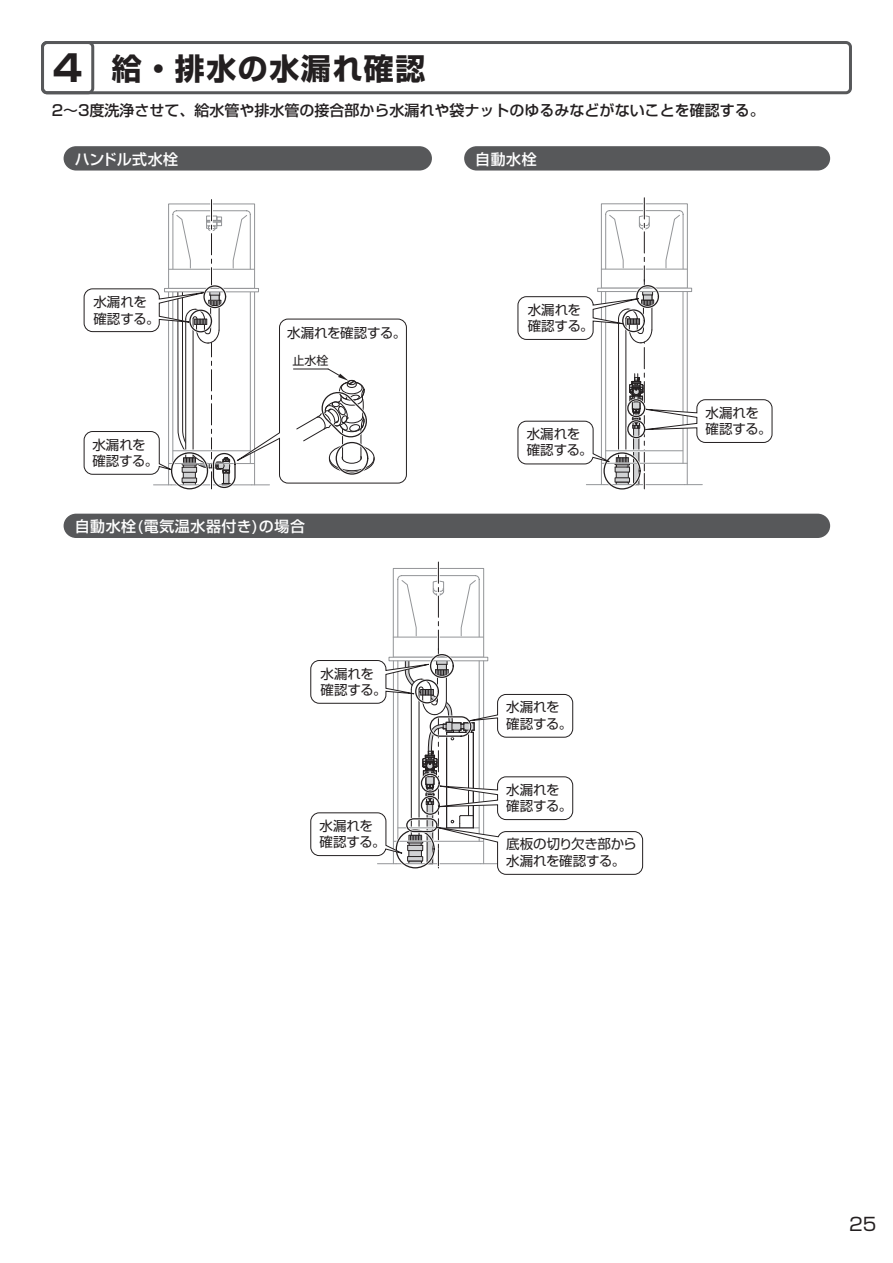
<style>
.page{position:relative;width:893px;height:1263px;background:#fff}
.page>*{position:absolute;margin:0;border:0;box-sizing:border-box;transform-origin:0 0}
.t1{font:700 30px "Shin Go Pro";letter-spacing:.05em;color:#231f20}
.t2{font:18px "Shin Go Pro";color:#231f20}
.t3{font:500 15px "Shin Go Pro";color:#231f20}
.t4{font:500 15px "Shin Go Pro";letter-spacing:.035em;color:#fff}
.t5{font:500 15px "Shin Go Pro";letter-spacing:.015em;color:#fff}
.t6{font:13.5px/16.2px "Shin Go Pro";letter-spacing:-.01em;color:#231f20}
.t7{font:12px "Shin Go Pro";color:#231f20}
.s1{font-size:36.45px}
</style>
<div class="page">
<svg style="left:517px;top:198px;width:256px;height:292px"></svg>
<svg style="left:310px;top:562px;width:333px;height:313px"></svg>
<svg style="left:83px;top:200px;width:324px;height:290px"></svg>
<div style="left:41px;top:41px;width:811px;height:53px;border:3px solid #57585a;border-radius:5px"></div>
<div style="left:41px;top:41px;width:53px;height:53px;border:3px solid #57585a;border-radius:5px"></div>
<div style="left:64px;top:146px;width:368px;height:25px;background:#57585a;border-radius:12px"></div>
<div style="left:64px;top:514px;width:766px;height:24px;background:#57585a;border-radius:12px"></div>
<div style="left:464px;top:146px;width:366px;height:25px;background:#57585a;border-radius:12px"></div>
<h1 class="t1" style="left:53px;top:45px;width:374px"><span class="s1">4</span> 給・排水の水漏れ確認</h1>
<p class="t3" style="left:52px;top:98px;width:714px">2～3度洗浄させて、給水管や排水管の接合部から水漏れや袋ナットのゆるみなどがないことを確認する。</p>
<p class="t5" style="left:75px;top:147px;width:105px">ハンドル式水栓</p>
<p class="t4" style="left:475px;top:147px;width:63px">自動水栓</p>
<p class="t6" style="left:93px;top:293px;width:68px">水漏れを確認する。</p>
<p class="t6" style="left:92px;top:435px;width:68px">水漏れを確認する。</p>
<p class="t6" style="left:287px;top:323px;width:121px">水漏れを確認する。</p>
<p class="t7" style="left:293px;top:351px;width:37px">止水栓</p>
<p class="t4" style="left:75px;top:514px;width:232px">自動水栓(電気温水器付き)の場合</p>
<p class="t6" style="left:320px;top:664px;width:68px">水漏れを確認する。</p>
<p class="t6" style="left:320px;top:816px;width:68px">水漏れを確認する。</p>
<p class="t6" style="left:528px;top:300px;width:68px">水漏れを確認する。</p>
<p class="t6" style="left:527px;top:424px;width:68px">水漏れを確認する。</p>
<p class="t6" style="left:706px;top:403px;width:68px">水漏れを確認する。</p>
<p class="t6" style="left:506px;top:697px;width:68px">水漏れを確認する。</p>
<p class="t6" style="left:506px;top:780px;width:68px">水漏れを確認する。</p>
<p class="t6" style="left:506px;top:835px;width:132px">底板の切り欠き部から水漏れを確認する。</p>
<h2 class="t2" style="left:849px;top:1209px;width:29px">25</h2>
</div>
